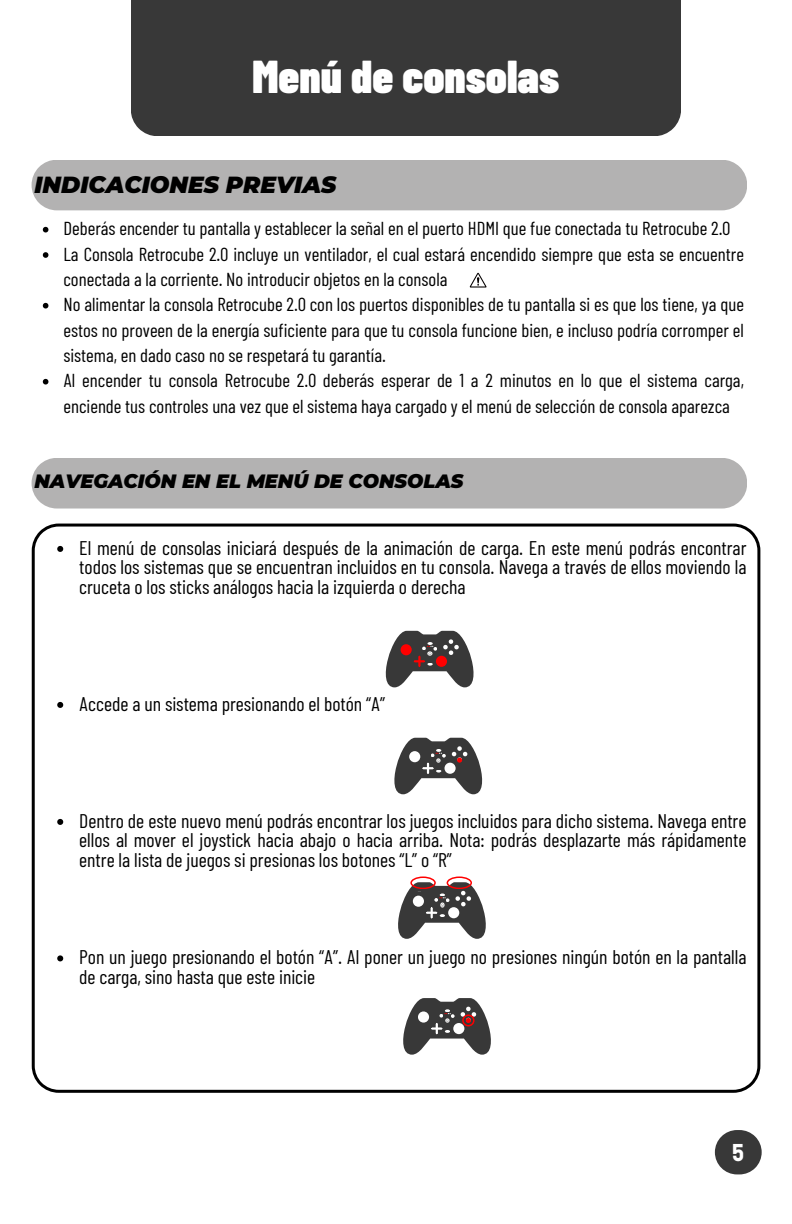
<style>
.page{position:relative;width:792px;height:1224px;background:#fff}
.page>*{position:absolute;margin:0;border:0;box-sizing:border-box;transform-origin:0 0}
.t1{font:900 46px "Barlow Condensed";color:#fff}
.t2{font:700 26.2px "Roundkey";color:#fff}
.t3{font:italic 900 23.2px "Montserrat";color:#000}
.t4{font:19.8px/19.6px "Barlow Condensed";color:#000;text-align:justify}
.t5{font:italic 900 19.2px "Montserrat";color:#000}
.t6{font:18.8px/25.4px "Barlow Condensed";color:#000}
</style>
<div class="page">
<div style="left:131px;top:0;width:550px;height:136px;background:#383838"></div>
<div style="left:32px;top:160px;width:715px;height:50px;background:#b3b2b2"></div>
<div style="left:32px;top:458px;width:715px;height:51px;background:#b3b2b2"></div>
<svg style="left:43px;top:227px;width:5px;height:5px"></svg>
<svg style="left:43px;top:252px;width:5px;height:6px"></svg>
<svg style="left:43px;top:303px;width:5px;height:6px"></svg>
<svg style="left:43px;top:379px;width:5px;height:6px"></svg>
<svg style="left:470px;top:273px;width:16px;height:15px"></svg>
<svg style="left:32px;top:524px;width:728px;height:569px"></svg>
<svg style="left:57px;top:546px;width:6px;height:6px"></svg>
<svg style="left:57px;top:702px;width:6px;height:6px"></svg>
<svg style="left:57px;top:819px;width:6px;height:6px"></svg>
<svg style="left:57px;top:955px;width:6px;height:6px"></svg>
<svg style="left:715px;top:1130px;width:47px;height:44px"></svg>
<svg style="left:375px;top:631px;width:109px;height:56px"></svg>
<svg style="left:384px;top:738px;width:109px;height:56px"></svg>
<svg style="left:387px;top:876px;width:110px;height:63px"></svg>
<svg style="left:392px;top:998px;width:110px;height:57px"></svg>
<p class="t1" style="left:253px;top:47px;width:308px">Menú de consolas</p>
<h1 class="t3" style="left:34px;top:170px;width:303px">INDICACIONES PREVIAS</h1>
<p class="t6" style="left:63px;top:215px;width:668px">Deberás encender tu pantalla y establecer la señal en el puerto HDMI que fue conectada tu Retrocube 2.0</p>
<p class="t6" style="left:63px;top:240px;width:682px">La Consola Retrocube 2.0 incluye un ventilador, el cual estará encendido siempre que esta se encuentre conectada a la corriente. No introducir objetos en la consola</p>
<p class="t6" style="left:63px;top:291px;width:682px;text-align:justify">No alimentar la consola Retrocube 2.0 con los puertos disponibles de tu pantalla si es que los tiene, ya que estos no proveen de la energía suficiente para que tu consola funcione bien, e incluso podría corromper el sistema, en dado caso no se respetará tu garantía.</p>
<p class="t6" style="left:63px;top:367px;width:682px">Al encender tu consola Retrocube 2.0 deberás esperar de 1 a 2 minutos en lo que el sistema carga, enciende tus controles una vez que el sistema haya cargado y el menú de selección de consola aparezca</p>
<h2 class="t5" style="left:34px;top:469px;width:430px">NAVEGACIÓN EN EL MENÚ DE CONSOLAS</h2>
<p class="t4" style="left:79px;top:537px;width:669px">El menú de consolas iniciará después de la animación de carga. En este menú podrás encontrar todos los sistemas que se encuentran incluidos en tu consola. Navega a través de ellos moviendo la cruceta o los sticks análogos hacia la izquierda o derecha</p>
<h3 class="t4" style="left:79px;top:693px;width:307px">Accede a un sistema presionando el botón “A”</h3>
<p class="t4" style="left:79px;top:810px;width:669px">Dentro de este nuevo menú podrás encontrar los juegos incluidos para dicho sistema. Navega entre ellos al mover el joystick hacia abajo o hacia arriba. Nota: podrás desplazarte más rápidamente entre la lista de juegos si presionas los botones “L” o “R”</p>
<p class="t4" style="left:79px;top:947px;width:669px">Pon un juego presionando el botón “A”. Al poner un juego no presiones ningún botón en la pantalla de carga, sino hasta que este inicie</p>
<p class="t2" style="left:733px;top:1139px;width:13px">5</p>
</div>
